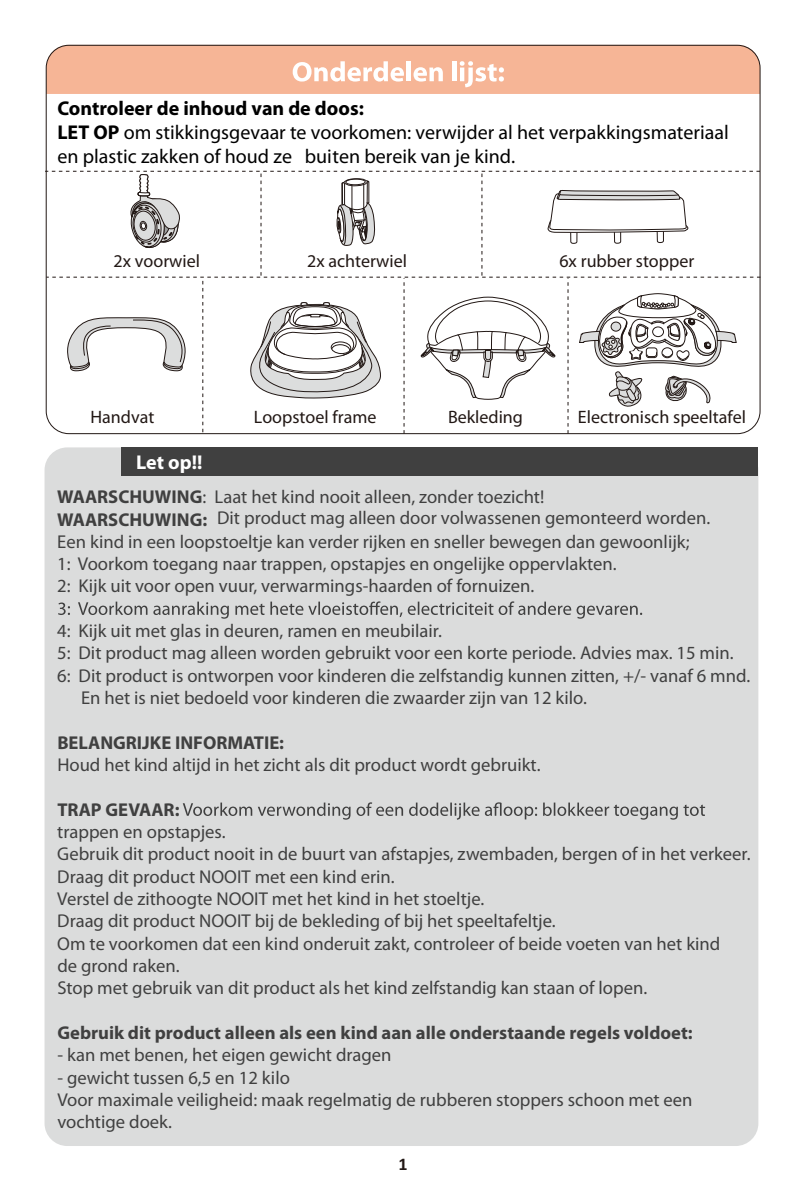
<style>
.page{position:relative;width:806px;height:1191px;background:#fff}
.page>*{position:absolute;margin:0;border:0;box-sizing:border-box;transform-origin:0 0}
.t1{font:20px/24px "Myriad Pro";color:#000}
.t2{font:700 20px "Myriad Pro";color:#fff}
.t3{font:18.6px/22.4px "Myriad Pro";color:#404040}
.t4{font:700 18.6px "Myriad Pro";color:#404040}
.t5{font:18px "Myriad Pro";color:#221815}
.t6{font:700 18px "Calibri";color:#221815}
.s1{font-weight:700}
</style>
<div class="page">
<div style="left:44px;top:447px;width:713px;height:699px;background:#dbdcdc;border-radius:23px"></div>
<svg style="left:46px;top:45px;width:713px;height:49px;background:#f2b699"></svg>
<svg style="left:58px;top:601px;width:583px;height:17px"></svg>
<svg style="left:183px;top:802px;width:521px;height:17px"></svg>
<div style="left:121px;top:447px;width:636px;height:29px;background:#404040"></div>
<svg style="left:45px;top:131px;width:715px;height:302px"></svg>
<p class="t1" style="left:57px;top:96px;width:672px"><span class="s1">Controleer de inhoud van de doos:<br>LET OP</span> om stikkingsgevaar te voorkomen: verwijder al het verpakkingsmateriaal en plastic zakken of houd ze buiten bereik van je kind.</p>
<p class="t5" style="left:113px;top:249px;width:88px">2x voorwiel</p>
<p class="t5" style="left:559px;top:249px;width:136px">6x rubber stopper</p>
<p class="t5" style="left:307px;top:249px;width:101px">2x achterwiel</p>
<p class="t5" style="left:254px;top:405px;width:124px">Loopstoel frame</p>
<p class="t5" style="left:90px;top:405px;width:65px">Handvat</p>
<p class="t5" style="left:448px;top:405px;width:76px">Bekleding</p>
<p class="t2" style="left:136px;top:449px;width:68px">Let op!!</p>
<p class="t5" style="left:577px;top:405px;width:169px">Electronisch speeltafel</p>
<p class="t3" style="left:57px;top:485px;width:488px"><span class="s1">WAARSCHUWING</span>: Laat het kind nooit alleen, zonder toezicht!<br><span class="s1">WAARSCHUWING:</span></p>
<p class="t3" style="left:57px;top:530px;width:633px">Een kind in een loopstoeltje kan verder rijken en sneller bewegen dan gewoonlijk;<br>1: Voorkom toegang naar trappen, opstapjes en ongelijke oppervlakten.<br>2: Kijk uit voor open vuur, verwarmings-haarden of fornuizen.</p>
<p class="t3" style="left:57px;top:619px;width:386px">4: Kijk uit met glas in deuren, ramen en meubilair.</p>
<p class="t3" style="left:57px;top:641px;width:677px">5: Dit product mag alleen worden gebruikt voor een korte periode. Advies max. 15 min.</p>
<p class="t3" style="left:57px;top:664px;width:694px">6: Dit product is ontworpen voor kinderen die zelfstandig kunnen zitten, +/- vanaf 6 mnd.</p>
<p class="t3" style="left:81px;top:686px;width:507px">En het is niet bedoeld voor kinderen die zwaarder zijn van 12 kilo.</p>
<p class="t4" style="left:57px;top:730px;width:228px">BELANGRIJKE INFORMATIE:</p>
<p class="t3" style="left:57px;top:753px;width:484px">Houd het kind altijd in het zicht als dit product wordt gebruikt.</p>
<p class="t4" style="left:57px;top:797px;width:123px">TRAP GEVAAR:</p>
<p class="t3" style="left:57px;top:820px;width:694px">trappen en opstapjes.<br>Gebruik dit product nooit in de buurt van afstapjes, zwembaden, bergen of in het verkeer.<br>Draag dit product NOOIT met een kind erin.<br>Verstel de zithoogte NOOIT met het kind in het stoeltje.<br>Draag dit product NOOIT bij de bekleding of bij het speeltafeltje.<br>Om te voorkomen dat een kind onderuit zakt, controleer of beide voeten van het kind<br>de grond raken.<br>Stop met gebruik van dit product als het kind zelfstandig kan staan of lopen.</p>
<p class="t4" style="left:57px;top:1020px;width:636px">Gebruik dit product alleen als een kind aan alle onderstaande regels voldoet:</p>
<p class="t3" style="left:57px;top:1043px;width:335px">- kan met benen, het eigen gewicht dragen</p>
<p class="t3" style="left:57px;top:1066px;width:636px">- gewicht tussen 6,5 en 12 kilo<br>Voor maximale veiligheid: maak regelmatig de rubberen stoppers schoon met een vochtige doek.</p>
<p class="t3" style="left:217px;top:506px;width:494px">Dit product mag alleen door volwassenen gemonteerd worden.</p>
<p class="t6" style="left:398px;top:1152px;width:11px">1</p>
</div>
